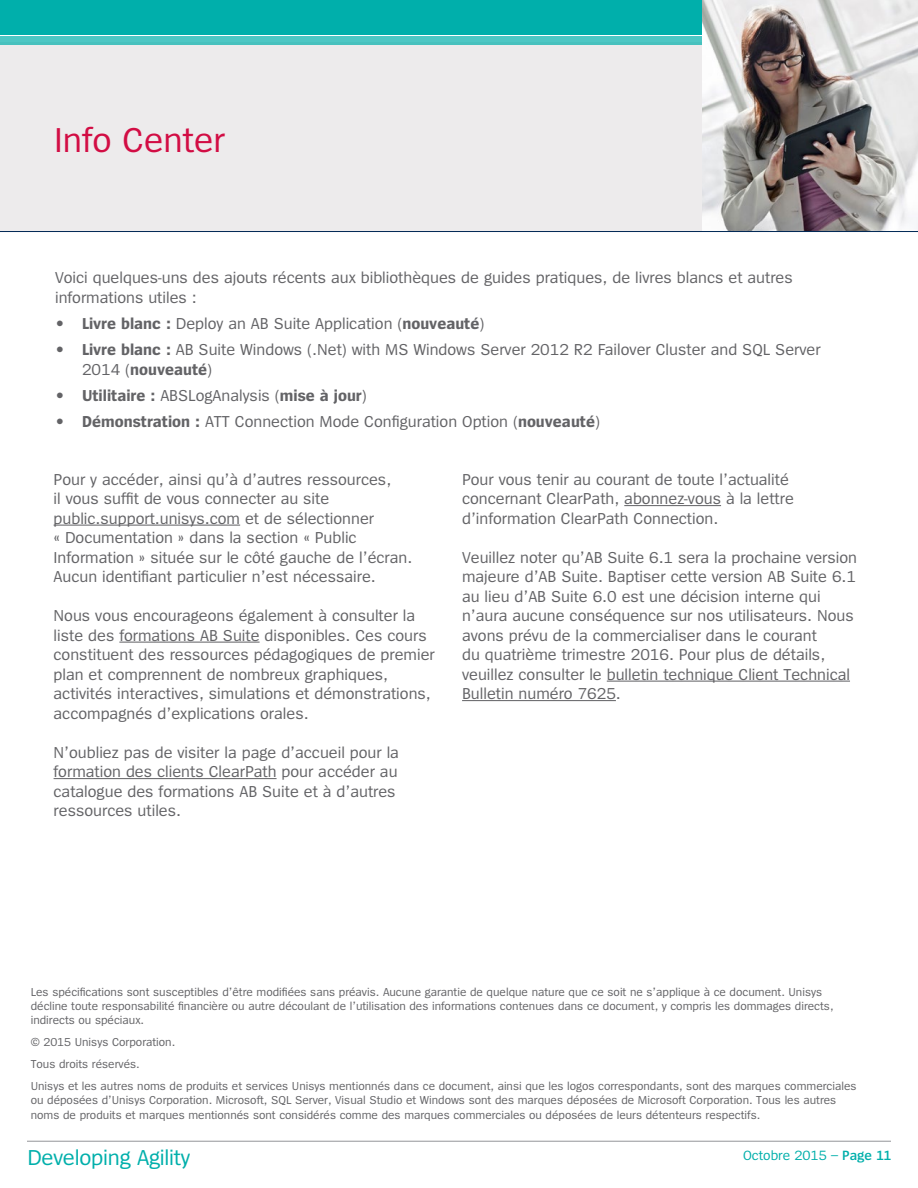
<style>
.page{position:relative;width:918px;height:1188px;background:#fff}
.page>*{position:absolute;margin:0;border:0;box-sizing:border-box;transform-origin:0 0}
.t1{font:36px "Spiegel";color:#d20d44}
.t2{font:22.5px "Spiegel";letter-spacing:-.01em;color:#00afab}
.t3{font:16.5px/19.5px "Spiegel";color:#636366}
.t4{font:700 16.5px "Spiegel";color:#636366}
.t5{font:13.95px "Spiegel";color:#00afab}
.t6{font:12px/14.4px "Spiegel";color:#636366}
.s1{font-weight:700}
.s2{font-weight:400}
.s3{font-weight:600}
</style>
<div class="page">
<hr style="left:27px;top:1141px;width:864px;height:1px;background:#939598">
<div style="left:0;top:42px;width:917px;height:190px;background:#edebec"></div>
<div style="left:0;top:0;width:918px;height:35px;background:#00afab"></div>
<div style="left:0;top:36px;width:918px;height:9px;background:#4dc7c4"></div>
<img style="left:702px;top:0;width:216px;height:231px">
<hr style="left:0;top:231px;width:918px;height:1px;background:#002855">
<hr style="left:54px;top:525px;width:186px;height:1px;background:#636366">
<hr style="left:119px;top:642px;width:141px;height:1px;background:#636366">
<hr style="left:54px;top:778px;width:223px;height:1px;background:#636366">
<hr style="left:624px;top:505px;width:97px;height:1px;background:#636366">
<hr style="left:607px;top:681px;width:243px;height:1px;background:#636366">
<hr style="left:462px;top:700px;width:154px;height:1px;background:#636366">
<h1 class="t1" style="left:54px;top:122px;width:172px">Info Center</h1>
<p class="t3" style="left:55px;top:268px;width:739px">Voici quelques-uns des ajouts récents aux bibliothèques de guides pratiques, de livres blancs et autres informations utiles :</p>
<p class="t3" style="left:55px;top:314px;width:431px"><span class="s1">• Livre blanc :</span> Deploy an AB Suite Application (<span class="s1">nouveauté</span>)</p>
<p class="t3" style="left:82px;top:340px;width:740px;text-indent:-27px"><span class="s1">• Livre blanc :</span> AB Suite Windows (.Net) with MS Windows Server 2012 R2 Failover Cluster and SQL Server<br>2014 (<span class="s1">nouveauté</span>)</p>
<p class="t4" style="left:55px;top:387px;width:313px">• Utilitaire : <span class="s2">ABSLogAnalysis (</span>mise à jour<span class="s2">)</span></p>
<p class="t3" style="left:55px;top:412px;width:546px"><span class="s1">• Démonstration :</span> ATT Connection Mode Configuration Option (<span class="s1">nouveauté</span>)</p>
<p class="t3" style="left:54px;top:470px;width:360px">Pour y accéder, ainsi qu’à d’autres ressources,<br>il vous suffit de vous connecter au site public.support.unisys.com et de sélectionner<br>« Documentation » dans la section « Public Information » située sur le côté gauche de l’écran.<br>Aucun identifiant particulier n’est nécessaire.</p>
<p class="t3" style="left:54px;top:606px;width:383px">Nous vous encourageons également à consulter la liste des formations AB Suite disponibles. Ces cours constituent des ressources pédagogiques de premier plan et comprennent de nombreux graphiques, activités interactives, simulations et démonstrations, accompagnés d’explications orales.</p>
<p class="t3" style="left:54px;top:743px;width:347px">N’oubliez pas de visiter la page d’accueil pour la formation des clients ClearPath pour accéder au catalogue des formations AB Suite et à d’autres ressources utiles.</p>
<p class="t3" style="left:462px;top:470px;width:333px">Pour vous tenir au courant de toute l’actualité concernant ClearPath, abonnez-vous à la lettre d’information ClearPath Connection.</p>
<p class="t3" style="left:462px;top:548px;width:397px">Veuillez noter qu’AB Suite 6.1 sera la prochaine version majeure d’AB Suite. Baptiser cette version AB Suite 6.1 au lieu d’AB Suite 6.0 est une décision interne qui n’aura aucune conséquence sur nos utilisateurs. Nous avons prévu de la commercialiser dans le courant<br>du quatrième trimestre 2016. Pour plus de détails, veuillez consulter le bulletin technique Client Technical Bulletin numéro 7625.</p>
<p class="t6" style="left:31px;top:985px;width:804px">Les spécifications sont susceptibles d’être modifiées sans préavis. Aucune garantie de quelque nature que ce soit ne s’applique à ce document. Unisys décline toute responsabilité financière ou autre découlant de l’utilisation des informations contenues dans ce document, y compris les dommages directs, indirects ou spéciaux.</p>
<p class="t6" style="left:31px;top:1032px;width:827px;line-height:21.9px">© 2015 Unisys Corporation.<br>Tous droits réservés.<br>Unisys et les autres noms de produits et services Unisys mentionnés dans ce document, ainsi que les logos correspondants, sont des marques commerciales</p>
<p class="t6" style="left:31px;top:1094px;width:807px">ou déposées d’Unisys Corporation. Microsoft, SQL Server, Visual Studio et Windows sont des marques déposées de Microsoft Corporation. Tous les autres noms de produits et marques mentionnés sont considérés comme des marques commerciales ou déposées de leurs détenteurs respectifs.</p>
<h2 class="t2" style="left:28px;top:1146px;width:164px">Developing Agility</h2>
<p class="t5" style="left:743px;top:1148px;width:149px">Octobre 2015 – <span class="s3">Page 11</span></p>
</div>
